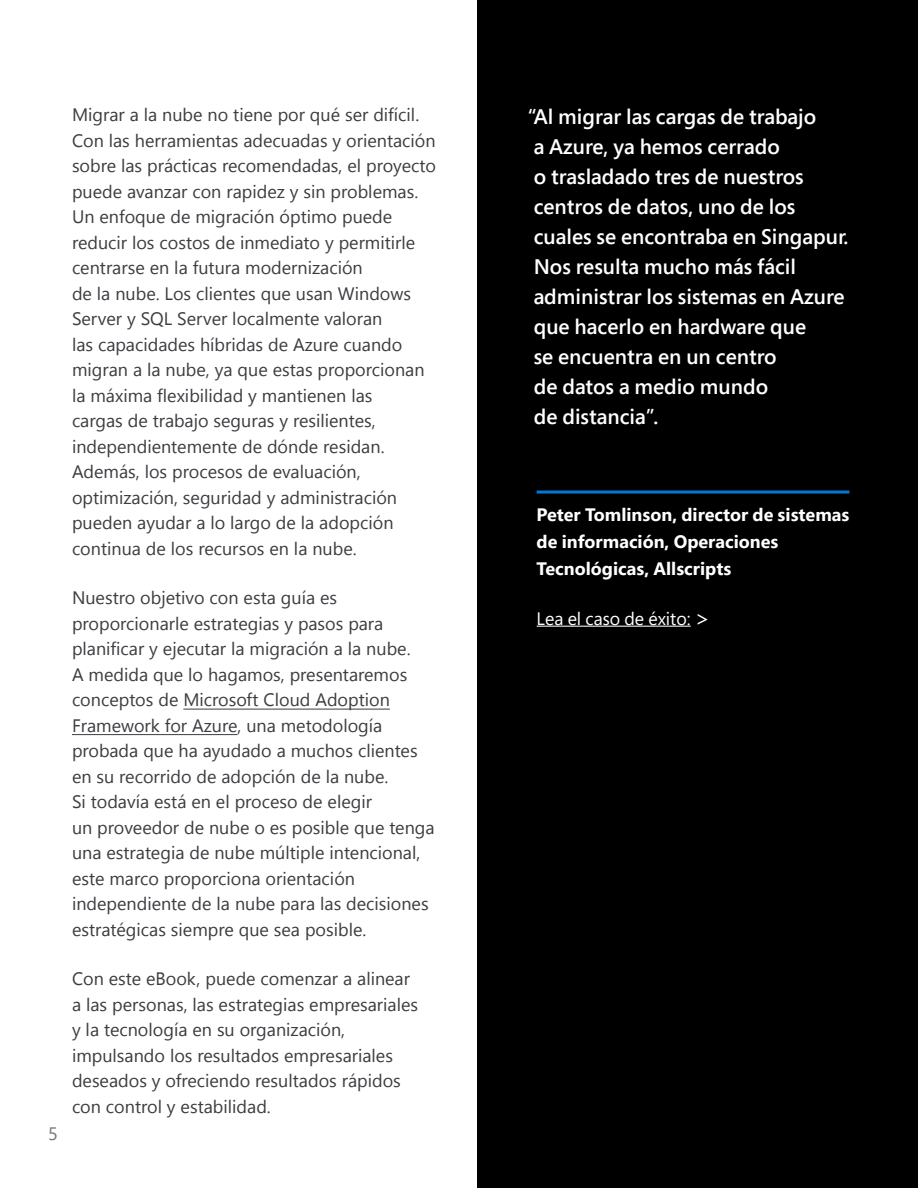
<style>
.page{position:relative;width:918px;height:1188px;background:#fff}
.page>*{position:absolute;margin:0;border:0;box-sizing:border-box;transform-origin:0 0}
.Quote_white_14_20{font:600 21px/30px "Segoe Pro";color:#fff}
.t1{font:18px/25.5px "Segoe UI";color:#3c3c41}
.Name_Lastname{font:700 18px/27px "Segoe Pro";color:#fff}
.Body_12_18_regular{font:18px "Segoe Pro";color:#fff}
.t2{font:18px "Segoe Pro";color:#75757a}
.s1{font-size:22.5px}
</style>
<div class="page">
<div style="left:477px;top:0;width:441px;height:1188px;background:#000"></div>
<hr style="left:537px;top:491px;width:312px;height:3px;background:#0078d4">
<hr style="left:537px;top:626px;width:154px;height:1px;background:#fff">
<hr style="left:183px;top:709px;width:207px;height:1px;background:#3c3c41">
<hr style="left:72px;top:734px;width:165px;height:1px;background:#3c3c41">
<p class="t2" style="left:48px;top:1121px;width:11px">5</p>
<p class="t1" style="left:72px;top:101px;width:366px">Migrar a la nube no tiene por qué ser difícil.<br>Con las herramientas adecuadas y orientación sobre las prácticas recomendadas, el proyecto puede avanzar con rapidez y sin problemas.<br>Un enfoque de migración óptimo puede reducir los costos de inmediato y permitirle centrarse en la futura modernización<br>de la nube. Los clientes que usan Windows Server y SQL Server localmente valoran<br>las capacidades híbridas de Azure cuando migran a la nube, ya que estas proporcionan la máxima flexibilidad y mantienen las<br>cargas de trabajo seguras y resilientes, independientemente de dónde residan.<br>Además, los procesos de evaluación, optimización, seguridad y administración pueden ayudar a lo largo de la adopción continua de los recursos en la nube.</p>
<p class="t1" style="left:72px;top:584px;width:364px">Nuestro objetivo con esta guía es proporcionarle estrategias y pasos para planificar y ejecutar la migración a la nube.<br>A medida que lo hagamos, presentaremos conceptos de Microsoft Cloud Adoption Framework for Azure, una metodología probada que ha ayudado a muchos clientes en su recorrido de adopción de la nube.<br>Si todavía está en el proceso de elegir<br>un proveedor de nube o es posible que tenga una estrategia de nube múltiple intencional, este marco proporciona orientación independiente de la nube para las decisiones estratégicas siempre que sea posible.</p>
<p class="t1" style="left:72px;top:965px;width:348px">Con este eBook, puede comenzar a alinear a las personas, las estrategias empresariales y la tecnología en su organización, impulsando los resultados empresariales deseados y ofreciendo resultados rápidos con control y estabilidad.</p>
<p class="Quote_white_14_20" style="left:528px;top:101px;width:322px">“Al migrar las cargas de trabajo<br>a Azure, ya hemos cerrado<br>o trasladado tres de nuestros centros de datos, uno de los cuales se encontraba en Singapur.<br>Nos resulta mucho más fácil administrar los sistemas en Azure que hacerlo en hardware que<br>se encuentra en un centro<br>de datos a medio mundo<br>de distancia”.</p>
<p class="Name_Lastname" style="left:537px;top:500px;width:314px">Peter Tomlinson, director de sistemas de información, Operaciones<br>Tecnológicas, Allscripts</p>
<p class="Body_12_18_regular" style="left:537px;top:606px;width:175px">Lea el caso de éxito: <span class="s1">&gt;</span></p>
</div>
